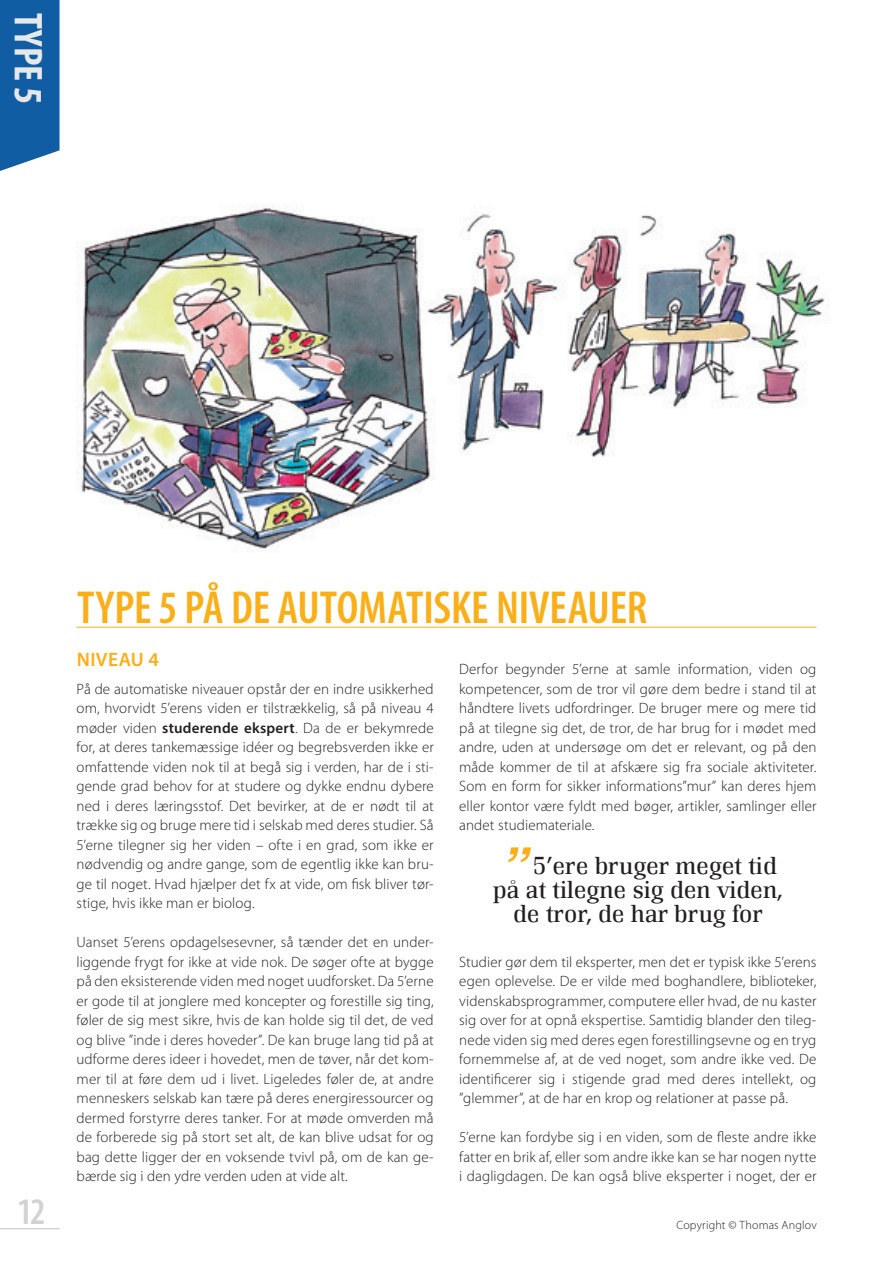
<style>
.page{position:relative;width:893px;height:1263px;background:#fff}
.page>*{position:absolute;margin:0;border:0;box-sizing:border-box;transform-origin:0 0}
.t1{font:600 condensed 46.5px "Myriad Pro";letter-spacing:-.005em;color:#faaf18}
.t2{font:700 condensed 40.5px "Myriad Pro";color:#e6e7e9}
.t3{font:600 condensed 37.5px "Myriad Pro";color:#d1d2d4}
.t4{font:300 25.5px/24px "Renault T";color:#231f20;text-align:center}
.t5{font:600 19.5px "Myriad Pro";letter-spacing:.025em;color:#faaf18}
.t6{font:300 15px/19.5px "Myriad Pro";letter-spacing:.005em;color:#231f20;text-align:justify}
.t7{font:300 12px "Myriad Pro";letter-spacing:.015em;color:#231f20}
.s1{font-weight:600}
.s2{font-family:"Helvetica";font-weight:700;font-style:italic;font-size:54px;color:#faaf18}
</style>
<div class="page">
<img style="left:76px;top:206px;width:749px;height:343px">
<hr style="left:77px;top:627px;width:739px;height:1px;background:#faaf18">
<div style="left:0;top:0;width:60px;height:171px;background:#105da3"></div>
<hr style="left:0;top:1228px;width:60px;height:1px;background:#d1d2d4">
<h2 class="t2" style="left:54px;top:13px;width:93px;rotate:90deg">TYPE 5</h2>
<h3 class="t3" style="left:17px;top:1188px;width:30px">12</h3>
<h1 class="t1" style="left:77px;top:579px;width:572px">TYPE 5 PÅ DE AUTOMATISKE NIVEAUER</h1>
<h3 class="t5" style="left:77px;top:647px;width:84px">NIVEAU 4</h3>
<p class="t6" style="left:77px;top:679px;width:359px">På de automatiske niveauer opstår der en indre usikkerhed om, hvorvidt 5’erens viden er tilstrækkelig, så på niveau 4 møder viden <span class="s1">studerende ekspert</span>. Da de er bekymrede for, at deres tankemæssige idéer og begrebsverden ikke er omfattende viden nok til at begå sig i verden, har de i sti&shy;gende grad behov for at studere og dykke endnu dybere ned i deres læringsstof. Det bevirker, at de er nødt til at trække sig og bruge mere tid i selskab med deres studier. Så 5’erne tilegner sig her viden – ofte i en grad, som ikke er nødvendig og andre gange, som de egentlig ikke kan bru&shy;ge til noget. Hvad hjælper det fx at vide, om fisk bliver tør&shy;stige, hvis ikke man er biolog.</p>
<p class="t6" style="left:77px;top:932px;width:359px">Uanset 5’erens opdagelsesevner, så tænder det en under&shy;liggende frygt for ikke at vide nok. De søger ofte at bygge på den eksisterende viden med noget uudforsket. Da 5’erne er gode til at jonglere med koncepter og forestille sig ting, føler de sig mest sikre, hvis de kan holde sig til det, de ved og blive ”inde i deres hoveder”. De kan bruge lang tid på at udforme deres ideer i hovedet, men de tøver, når det kom&shy;mer til at føre dem ud i livet. Ligeledes føler de, at andre menneskers selskab kan tære på deres energiressourcer og dermed forstyrre deres tanker. For at møde omverden må de forberede sig på stort set alt, de kan blive udsat for og bag dette ligger der en voksende tvivl på, om de kan ge&shy;bærde sig i den ydre verden uden at vide alt.</p>
<p class="t6" style="left:459px;top:659px;width:359px">Derfor begynder 5’erne at samle information, viden og kompetencer, som de tror vil gøre dem bedre i stand til at håndtere livets udfordringer. De bruger mere og mere tid på at tilegne sig det, de tror, de har brug for i mødet med andre, uden at undersøge om det er relevant, og på den måde kommer de til at afskære sig fra sociale aktiviteter.<br>Som en form for sikker informations”mur” kan deres hjem eller kontor være fyldt med bøger, artikler, samlinger eller andet studiemateriale.</p>
<h3 class="t4" style="left:493px;top:854px;width:291px"><span class="s2">”</span> 5’ere bruger meget tid på at tilegne sig den viden, de tror, de har brug for</h3>
<p class="t6" style="left:459px;top:952px;width:359px">Studier gør dem til eksperter, men det er typisk ikke 5’erens egen oplevelse. De er vilde med boghandlere, biblioteker, videnskabsprogrammer, computere eller hvad, de nu kaster sig over for at opnå ekspertise. Samtidig blander den tileg&shy;nede viden sig med deres egen forestillingsevne og en tryg fornemmelse af, at de ved noget, som andre ikke ved. De identificerer sig i stigende grad med deres intellekt, og ”glemmer”, at de har en krop og relationer at passe på.</p>
<p class="t6" style="left:459px;top:1127px;width:359px">5’erne kan fordybe sig i en viden, som de fleste andre ikke fatter en brik af, eller som andre ikke kan se har nogen nytte i dagligdagen. De kan også blive eksperter i noget, der er</p>
<p class="t7" style="left:676px;top:1217px;width:142px">Copyright © Thomas Anglov</p>
</div>
